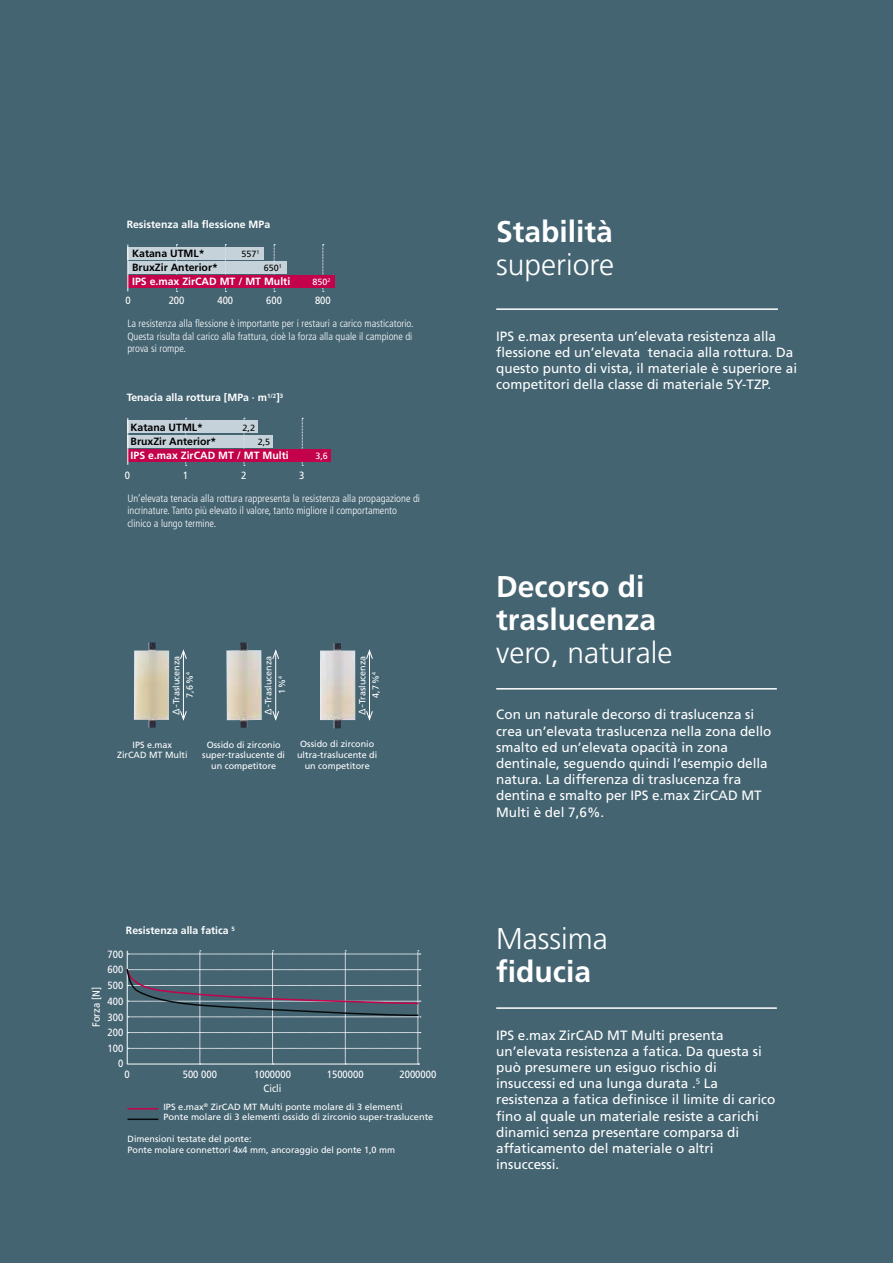
<style>
.page{position:relative;width:893px;height:1263px;background:#446472}
.page>*{position:absolute;margin:0;border:0;box-sizing:border-box;transform-origin:0 0}
.t1{font:700 30px/33px "Frutiger";color:#fff}
.t2{font:300 30px "Frutiger";color:#fff}
.t3{font:13.5px/16.2px "Frutiger";color:#fff}
.t4{font:300 condensed 10.5px/12.6px "Frutiger";color:#fff}
.t5{font:700 10.5px "Frutiger";color:#fff}
.t6{font:10.5px/15.1px "Frutiger";color:#fff;text-align:right;scale:.9 1}
.t7{font:700 10.5px "Frutiger";color:#000}
.t8{font:9px/10.8px "Frutiger";color:#fff;text-align:center}
.t9{font:9px "Frutiger";color:#000}
.s1{font-family:"Verdana"}
</style>
<div class="page">
<hr style="left:496px;top:1007px;width:281px;height:2px;background:#fff">
<hr style="left:496px;top:688px;width:281px;height:1px;background:#fff">
<img style="left:134px;top:642px;width:35px;height:86px">
<hr style="left:183px;top:651px;width:1px;height:68px;background:#fff">
<svg style="left:180px;top:650px;width:7px;height:9px"></svg>
<svg style="left:180px;top:711px;width:7px;height:9px"></svg>
<img style="left:226px;top:642px;width:36px;height:86px">
<hr style="left:275px;top:651px;width:1px;height:68px;background:#fff">
<svg style="left:272px;top:650px;width:7px;height:9px"></svg>
<svg style="left:272px;top:711px;width:7px;height:9px"></svg>
<img style="left:320px;top:643px;width:35px;height:85px">
<hr style="left:369px;top:651px;width:1px;height:68px;background:#fff">
<svg style="left:366px;top:649px;width:7px;height:10px"></svg>
<svg style="left:366px;top:711px;width:7px;height:9px"></svg>
<hr style="left:496px;top:308px;width:282px;height:2px;background:#fff">
<svg style="left:302px;top:418px;width:1px;height:48px"></svg>
<svg style="left:185px;top:418px;width:2px;height:48px"></svg>
<div style="left:127px;top:435px;width:146px;height:12px;background:#c6d2da"></div>
<div style="left:127px;top:449px;width:204px;height:13px;background:#c4014b"></div>
<div style="left:127px;top:420px;width:131px;height:13px;background:#c6d2da"></div>
<hr style="left:127px;top:418px;width:1px;height:47px;background:#fff">
<svg style="left:274px;top:244px;width:1px;height:48px"></svg>
<svg style="left:323px;top:244px;width:1px;height:48px"></svg>
<svg style="left:176px;top:244px;width:2px;height:48px"></svg>
<div style="left:128px;top:275px;width:207px;height:13px;background:#c4014b"></div>
<div style="left:128px;top:261px;width:158px;height:13px;background:#c6d2da"></div>
<div style="left:128px;top:247px;width:136px;height:13px;background:#c6d2da"></div>
<hr style="left:127px;top:245px;width:1px;height:46px;background:#fff">
<svg style="left:126px;top:950px;width:295px;height:115px"></svg>
<hr style="left:128px;top:1108px;width:30px;height:1px;background:#c4014b">
<hr style="left:128px;top:1118px;width:30px;height:2px;background:#000">
<p class="t5" style="left:127px;top:218px;width:145px">Resistenza alla flessione MPa</p>
<p class="t7" style="left:132px;top:247px;width:74px">Katana UTML*</p>
<p class="t7" style="left:132px;top:261px;width:87px">BruxZir Anterior*</p>
<p class="t9" style="left:241px;top:249px;width:19px">557<sup>1</sup></p>
<p class="t9" style="left:264px;top:263px;width:19px">650<sup>1</sup></p>
<p class="t5" style="left:132px;top:276px;width:160px">IPS e.max ZirCAD MT / MT Multi</p>
<p class="t8" style="left:313px;top:277px;width:19px">850<sup>2</sup></p>
<p class="t6" style="left:126px;top:293px;width:7px">0</p>
<p class="t6" style="left:169px;top:293px;width:19px">200</p>
<p class="t6" style="left:217px;top:293px;width:19px">400</p>
<p class="t6" style="left:266px;top:293px;width:19px">600</p>
<p class="t6" style="left:315px;top:293px;width:19px">800</p>
<p class="t4" style="left:127px;top:317px;width:288px;text-align:justify">La resistenza alla flessione è importante per i restauri a carico masticatorio.<br>Questa risulta dal carico alla frattura, cioè la forza alla quale il campione di prova si rompe.</p>
<p class="t5" style="left:127px;top:391px;width:158px">Tenacia alla rottura [MPa · m<sup>1/2</sup>]<sup>3</sup></p>
<p class="t7" style="left:131px;top:435px;width:87px">BruxZir Anterior*</p>
<p class="t9" style="left:258px;top:436px;width:14px">2,5</p>
<p class="t5" style="left:131px;top:449px;width:160px">IPS e.max ZirCAD MT / MT Multi</p>
<p class="t7" style="left:131px;top:421px;width:74px">Katana UTML*</p>
<p class="t9" style="left:243px;top:422px;width:14px">2,2</p>
<p class="t8" style="left:315px;top:451px;width:14px">3,6</p>
<p class="t6" style="left:125px;top:468px;width:7px">0</p>
<p class="t6" style="left:183px;top:468px;width:7px">1</p>
<p class="t6" style="left:241px;top:468px;width:7px">2</p>
<p class="t6" style="left:299px;top:468px;width:7px">3</p>
<p class="t4" style="left:127px;top:492px;width:294px">Un’elevata tenacia alla rottura rappresenta la resistenza alla propagazione di incrinature. Tanto più elevato il valore, tanto migliore il comportamento clinico a lungo termine.</p>
<p class="t8" style="left:169px;top:714px;width:60px;line-height:13.5px;rotate:-90deg"><span class="s1">∆-</span>Traslucenza<br>7,6%<sup>4</sup></p>
<p class="t8" style="left:262px;top:714px;width:60px;line-height:13.5px;rotate:-90deg"><span class="s1">∆-</span>Traslucenza<br>1%<sup>4</sup></p>
<p class="t8" style="left:117px;top:739px;width:72px">IPS e.max<br>ZirCAD MT Multi</p>
<p class="t8" style="left:202px;top:739px;width:84px">Ossido di zirconio super-traslucente di un competitore</p>
<p class="t8" style="left:356px;top:714px;width:60px;line-height:13.5px;rotate:-90deg"><span class="s1">∆-</span>Traslucenza<br>4,7%<sup>4</sup></p>
<p class="t8" style="left:297px;top:739px;width:82px">Ossido di zirconio ultra-traslucente di un competitore</p>
<p class="t5" style="left:126px;top:924px;width:111px">Resistenza alla fatica <sup>5</sup></p>
<p class="t6" style="left:107px;top:946px;width:19px">700</p>
<p class="t6" style="left:107px;top:962px;width:19px">600</p>
<p class="t6" style="left:107px;top:978px;width:19px">500</p>
<p class="t6" style="left:89px;top:1027px;width:46px;rotate:-90deg">Forza [N]</p>
<p class="t6" style="left:107px;top:994px;width:19px">400</p>
<p class="t6" style="left:107px;top:1009px;width:19px">300</p>
<p class="t6" style="left:107px;top:1025px;width:19px">200</p>
<p class="t6" style="left:107px;top:1041px;width:19px">100<br>0</p>
<p class="t6" style="left:125px;top:1067px;width:7px">0</p>
<p class="t6" style="left:183px;top:1067px;width:39px">500 000</p>
<p class="t6" style="left:254px;top:1067px;width:42px;line-height:14.4px;text-align:center">1000000<br>Cicli</p>
<p class="t6" style="left:327px;top:1067px;width:42px">1500000</p>
<p class="t6" style="left:400px;top:1067px;width:42px">2000000</p>
<p class="t8" style="left:163px;top:1101px;width:271px;text-align:left">IPS e.max<sup>®</sup> ZirCAD MT Multi ponte molare di 3 elementi<br>Ponte molare di 3 elementi ossido di zirconio super-traslucente</p>
<p class="t8" style="left:128px;top:1134px;width:269px;text-align:left">Dimensioni testate del ponte:<br>Ponte molare connettori 4x4 mm, ancoraggio del ponte 1,0 mm</p>
<h1 class="t1" style="left:496px;top:216px;width:118px">Stabilità</h1>
<h1 class="t2" style="left:496px;top:248px;width:119px">superiore</h1>
<p class="t3" style="left:496px;top:328px;width:302px">IPS e.max presenta un’elevata resistenza alla flessione ed un’elevata tenacia alla rottura. Da questo punto di vista, il materiale è superiore ai competitori della classe di materiale 5Y-TZP.</p>
<h1 class="t1" style="left:496px;top:570px;width:162px">Decorso di traslucenza</h1>
<h1 class="t2" style="left:496px;top:635px;width:178px">vero, naturale</h1>
<p class="t3" style="left:496px;top:707px;width:277px">Con un naturale decorso di traslucenza si crea un’elevata traslucenza nella zona dello smalto ed un’elevata opacità in zona dentinale, seguendo quindi l’esempio della natura. La differenza di traslucenza fra dentina e smalto per IPS e.max ZirCAD MT Multi è del 7,6%.</p>
<h1 class="t2" style="left:496px;top:921px;width:113px">Massima</h1>
<h1 class="t1" style="left:496px;top:955px;width:97px">fiducia</h1>
<p class="t3" style="left:496px;top:1027px;width:281px">IPS e.max ZirCAD MT Multi presenta un’elevata resistenza a fatica. Da questa si può presumere un esiguo rischio di insuccessi ed una lunga durata .<sup>5</sup> La resistenza a fatica definisce il limite di carico fino al quale un materiale resiste a carichi dinamici senza presentare comparsa di affaticamento del materiale o altri insuccessi.</p>
</div>
